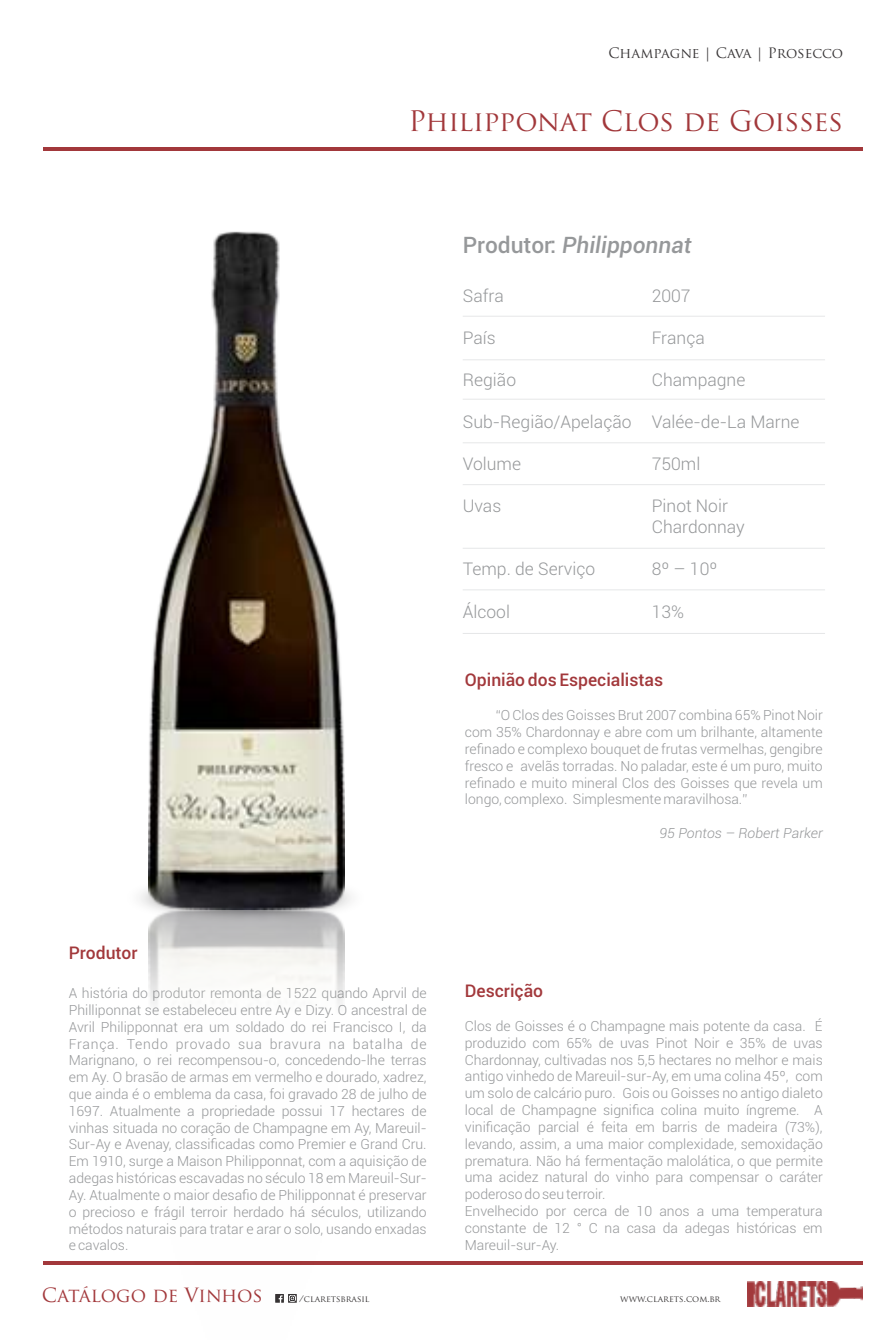
<style>
.page{position:relative;width:893px;height:1340px;background:#fff}
.page>*{position:absolute;margin:0;border:0;box-sizing:border-box;transform-origin:0 0}
.t1{font:27.65px "Trajan Pro";letter-spacing:-.01em;color:#a2383b}
.t2{font:italic 500 22.75px "Roboto";color:#96989a}
.t3{font:19.07px "Trajan Pro";letter-spacing:-.01em;color:#a2383b}
.t4{font:300 17.5px/21px "Roboto";color:#96989a}
.t5{font:500 17.5px "Roboto";color:#a2383b}
.t6{font:300 14px/16.8px "Roboto";color:#96989a;text-align:justify}
.t7{font:14px "Trajan Pro";color:#373435}
.t8{font:italic 300 14px "Roboto";color:#96989a}
.t9{font:8.75px "Trajan Pro";color:#373435}
.s1{font-style:normal}
</style>
<div class="page">
<img style="left:140px;top:866px;width:211px;height:63px">
<hr style="left:463px;top:316px;width:362px;height:1px;background:#e6e7e8">
<hr style="left:463px;top:359px;width:362px;height:1px;background:#e6e7e8">
<hr style="left:463px;top:399px;width:362px;height:1px;background:#e6e7e8">
<hr style="left:463px;top:442px;width:362px;height:1px;background:#e6e7e8">
<hr style="left:463px;top:548px;width:362px;height:1px;background:#e6e7e8">
<hr style="left:463px;top:589px;width:362px;height:1px;background:#e6e7e8">
<hr style="left:463px;top:633px;width:362px;height:1px;background:#e6e7e8">
<img style="left:747px;top:1281px;width:115px;height:25px">
<hr style="left:43px;top:1261px;width:819px;height:3px;background:#a2383b">
<hr style="left:43px;top:147px;width:819px;height:4px;background:#a2383b">
<hr style="left:463px;top:484px;width:362px;height:1px;background:#e6e7e8">
<img style="left:148px;top:231px;width:196px;height:1072px">
<p class="t7" style="left:608px;top:47px;width:236px">Champagne | Cava | Prosecco</p>
<h1 class="t1" style="left:408px;top:110px;width:436px">Philipponat Clos de Goisses</h1>
<h2 class="t2" style="left:463px;top:236px;width:230px"><span class="s1">Produtor:</span> Philipponnat</h2>
<p class="t4" style="left:463px;top:287px;width:42px">Safra</p>
<p class="t4" style="left:652px;top:287px;width:40px">2007</p>
<p class="t4" style="left:463px;top:329px;width:34px">País</p>
<p class="t4" style="left:652px;top:329px;width:54px">França</p>
<p class="t4" style="left:463px;top:371px;width:55px">Região</p>
<p class="t4" style="left:652px;top:371px;width:95px">Champagne</p>
<p class="t4" style="left:463px;top:413px;width:338px">Sub-Região/Apelação Valée-de-La Marne</p>
<p class="t4" style="left:463px;top:455px;width:60px">Volume</p>
<p class="t4" style="left:652px;top:455px;width:50px">750ml</p>
<p class="t4" style="left:463px;top:497px;width:40px">Uvas</p>
<p class="t4" style="left:652px;top:497px;width:94px">Pinot Noir<br>Chardonnay</p>
<p class="t4" style="left:463px;top:560px;width:134px">Temp. de Serviço</p>
<p class="t4" style="left:652px;top:560px;width:67px">8º – 10º</p>
<p class="t4" style="left:463px;top:602px;width:49px">Álcool</p>
<p class="t4" style="left:652px;top:602px;width:34px">13%</p>
<p class="t5" style="left:465px;top:672px;width:200px">Opinião dos Especialistas</p>
<p class="t6" style="left:465px;top:708px;width:359px;text-indent:31px">“O Clos des Goisses Brut 2007 combina 65% Pinot Noir com 35% Chardonnay e abre com um brilhante, altamente refinado e complexo bouquet de frutas vermelhas, gengibre fresco e avelãs torradas. No paladar, este é um puro, muito refinado e muito mineral Clos des Goisses que revela um longo, complexo. Simplesmente maravilhosa.”</p>
<p class="t8" style="left:659px;top:827px;width:165px">95 Pontos – Robert Parker</p>
<p class="t5" style="left:69px;top:946px;width:70px">Produtor</p>
<p class="t6" style="left:69px;top:986px;width:360px">A história do produtor remonta de 1522 quando Aprvil de Philliponnat se estabeleceu entre Ay e Dizy. O ancestral de Avril Philipponnat era um soldado do rei Francisco I, da França. Tendo provado sua bravura na batalha de Marignano, o rei recompensou-o, concedendo-lhe terras em Ay. O brasão de armas em vermelho e dourado, xadrez, que ainda é o emblema da casa, foi gravado 28 de julho de 1697. Atualmente a propriedade possui 17 hectares de vinhas situada no coração de Champagne em Ay, Mareuil-Sur-Ay e Avenay, classificadas como Premier e Grand Cru.<br>Em 1910, surge a Maison Philipponnat, com a aquisição de adegas históricas escavadas no século 18 em Mareuil-Sur-Ay. Atualmente o maior desafio de Philipponnat é preservar o precioso e frágil terroir herdado há séculos, utilizando métodos naturais para tratar e arar o solo, usando enxadas e cavalos.</p>
<p class="t5" style="left:465px;top:983px;width:80px">Descrição</p>
<p class="t6" style="left:465px;top:1019px;width:360px;text-align:left">Clos de Goisses é o Champagne mais potente da casa. É produzido com 65% de uvas Pinot Noir e 35% de uvas Chardonnay, cultivadas nos 5,5 hectares no melhor e mais antigo vinhedo de Mareuil-sur-Ay, em uma colina 45º, com um solo de calcário puro. Gois ou Goisses no antigo dialeto local de Champagne significa colina muito íngreme. A vinificação parcial é feita em barris de madeira (73%), levando, assim, a uma maior complexidade, semoxidação prematura. Não há fermentação malolática, o que permite uma acidez natural do vinho para compensar o caráter poderoso do seu terroir.<br>Envelhecido por cerca de 10 anos a uma temperatura constante de 12 ° C na casa da adegas históricas em Mareuil-sur-Ay.</p>
<h3 class="t3" style="left:42px;top:1287px;width:222px">Catálogo de Vinhos</h3>
<p class="t9" style="left:299px;top:1294px;width:72px">/claretsbrasil</p>
<p class="t9" style="left:620px;top:1294px;width:102px">www.clarets.com.br</p>
</div>
